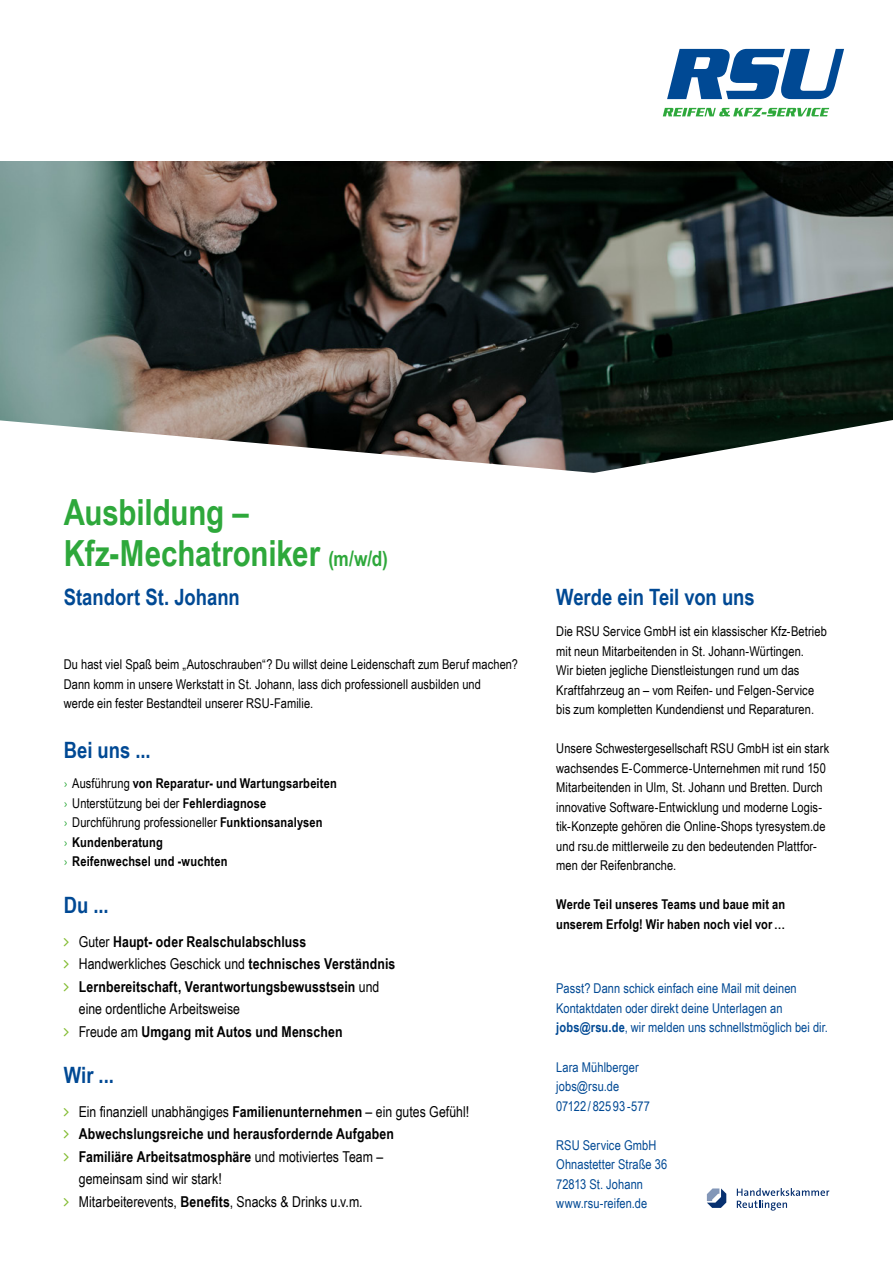
<style>
.page{position:relative;width:893px;height:1263px;background:#fff}
.page>*{position:absolute;margin:0;border:0;box-sizing:border-box;transform-origin:0 0}
.t1{font:700 36px/40.5px "Arial Narrow";letter-spacing:-.005em;color:#2ea83b}
.t2{font:700 22.5px "Arial Narrow";color:#004994}
.t3{font:15px/22.5px "Arial Narrow";color:#000}
.t4{font:700 15px/22.5px "Arial Narrow";letter-spacing:.01em;color:#000}
.t5{font:13.5px/19.5px "Arial Narrow";letter-spacing:.005em;color:#000}
.t6{font:13.5px/19.5px "Arial Narrow";letter-spacing:.005em;color:#004994}
.t7{font:700 13.5px/19.5px "Arial Narrow";letter-spacing:.01em;color:#000}
.s1{font-size:21px}
.s2{font-family:"Source Sans Pro";font-weight:400;color:#2ea83b}
.s3{font-weight:400}
.s4{font-weight:700}
</style>
<div class="page">
<svg style="left:667px;top:49px;width:177px;height:50px"></svg>
<svg style="left:663px;top:108px;width:166px;height:8px"></svg>
<img style="left:0;top:161px;width:893px;height:259px">
<svg style="left:0;top:420px;width:889px;height:53px"></svg>
<svg style="left:737px;top:1188px;width:92px;height:22px"></svg>
<svg style="left:707px;top:1188px;width:19px;height:20px"></svg>
<h1 class="t1" style="left:64px;top:490px;width:326px">Ausbildung –<br>Kfz-Mechatroniker <span class="s1">(m/w/d)</span></h1>
<h2 class="t2" style="left:64px;top:580px;width:178px">Standort St. Johann</h2>
<p class="t5" style="left:64px;top:654px;width:456px">Du hast viel Spaß beim „Autoschrauben“? Du willst deine Leidenschaft zum Beruf machen?<br>Dann komm in unsere Werkstatt in St. Johann, lass dich professionell ausbilden und<br>werde ein fester Bestandteil unserer RSU-Familie.</p>
<h2 class="t2" style="left:64px;top:733px;width:88px">Bei uns ...</h2>
<p class="t7" style="left:64px;top:773px;width:275px"><span class="s2">›</span> <span class="s3">Ausführung</span> von Reparatur- und Wartungsarbeiten <span class="s2">›</span> <span class="s3">Unterstützung bei der</span> Fehlerdiagnose<br><span class="s2">›</span> <span class="s3">Durchführung professioneller</span> Funktionsanalysen<br><span class="s2">›</span> Kundenberatung<br><span class="s2">›</span> Reifenwechsel und -wuchten</p>
<h2 class="t2" style="left:64px;top:888px;width:46px">Du ...</h2>
<p class="t4" style="left:79px;top:929px;width:318px"><span class="s3">Guter</span> Haupt- oder Realschulabschluss <span class="s3">Handwerkliches Geschick und</span> technisches Verständnis Lernbereitschaft, Verantwortungsbewusstsein <span class="s3">und eine ordentliche Arbeitsweise<br>Freude am</span> Umgang mit Autos und Menschen</p>
<h2 class="t2" style="left:64px;top:1058px;width:52px">Wir ...</h2>
<p class="t3" style="left:79px;top:1100px;width:392px">Ein finanziell unabhängiges <span class="s4">Familienunternehmen</span> – ein gutes Gefühl!<br><span class="s4">Abwechslungsreiche und herausfordernde Aufgaben<br>Familiäre Arbeitsatmosphäre</span> und motiviertes Team –<br>gemeinsam sind wir stark!<br>Mitarbeiterevents, <span class="s4">Benefits</span>, Snacks &amp; Drinks u.v.m.</p>
<h2 class="t2" style="left:556px;top:580px;width:200px">Werde ein Teil von uns</h2>
<p class="t5" style="left:556px;top:621px;width:272px">Die RSU Service GmbH ist ein klassischer Kfz-Betrieb mit neun Mitarbeitenden in St. Johann-Würtingen.<br>Wir bieten jegliche Dienstleistungen rund um das Kraftfahrzeug an – vom Reifen- und Felgen-Service bis zum kompletten Kundendienst und Reparaturen.</p>
<p class="t5" style="left:556px;top:738px;width:274px">Unsere Schwestergesellschaft RSU GmbH ist ein stark wachsendes E-Commerce-Unternehmen mit rund 150<br>Mitarbeitenden in Ulm, St. Johann und Bretten. Durch innovative Software-Entwicklung und moderne Logis&shy;tik-Konzepte gehören die Online-Shops tyresystem.de und rsu.de mittlerweile zu den bedeutenden Plattfor&shy;men der Reifenbranche.</p>
<p class="t7" style="left:556px;top:894px;width:231px">Werde Teil unseres Teams und baue mit an unserem Erfolg! Wir haben noch viel vor…</p>
<p class="t6" style="left:556px;top:978px;width:273px">Passt? Dann schick einfach eine Mail mit deinen<br>Kontaktdaten oder direkt deine Unterlagen an <span class="s4">jobs@rsu.de</span>, wir melden uns schnellstmöglich bei dir.</p>
<p class="t6" style="left:556px;top:1057px;width:95px">Lara Mühlberger jobs@rsu.de<br>07122 / 825 93 -577</p>
<p class="t6" style="left:556px;top:1135px;width:113px">RSU Service GmbH<br>Ohnastetter Straße 36<br>72813 St. Johann www.rsu-reifen.de</p>
</div>
